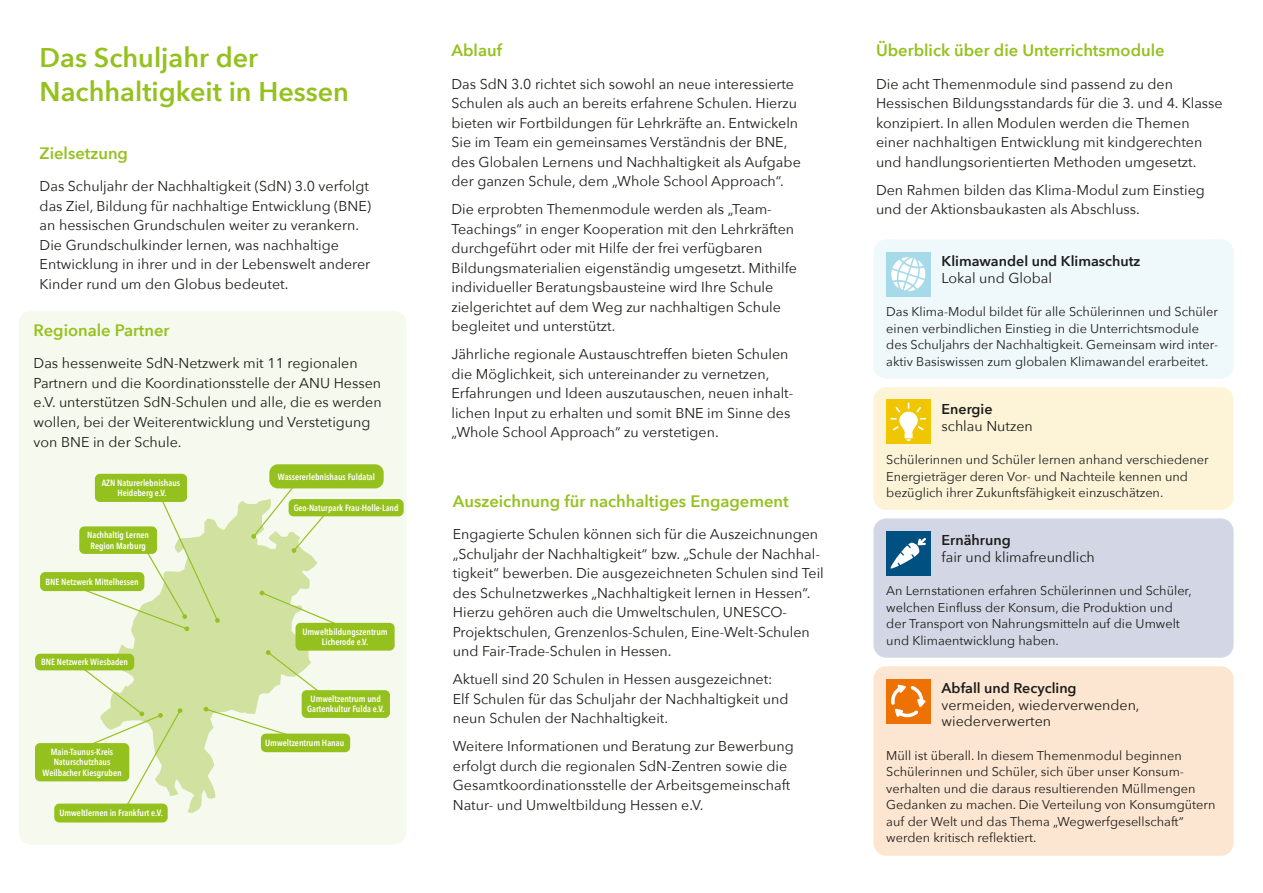
<style>
.page{position:relative;width:1263px;height:893px;background:#fff}
.page>*{position:absolute;margin:0;border:0;box-sizing:border-box;transform-origin:0 0}
.H1_Titel{font:600 27px "Avenir Next";color:#95c11f}
.t1{font:600 16.5px "Avenir Next";color:#95c11f}
.P_Fließtext{font:14.25px/19.5px "Avenir Next";color:#1d1d1b}
.t2{font:600 14.25px/16.5px "Avenir Next";color:#1d1d1b}
.P_Fließtext_klein{font:12.75px/16.5px "Avenir Next";color:#1d1d1b}
.p_Namen_Partner{font:600 9px/10.5px "Avenir Next Condensed";color:#fff;text-align:center}
.s1{font-weight:400}
.s2{font-weight:600}
</style>
<div class="page">
<div style="left:873px;top:239px;width:360px;height:140px;background:#eff8fb;border-radius:13px"></div>
<div style="left:886px;top:252px;width:44px;height:44px;background:#a6dae9"></div>
<svg style="left:891px;top:257px;width:35px;height:35px"></svg>
<div style="left:873px;top:387px;width:360px;height:123px;background:#fdf4d8;border-radius:13px"></div>
<div style="left:886px;top:400px;width:44px;height:44px;background:#f0c600"></div>
<svg style="left:890px;top:403px;width:36px;height:38px"></svg>
<div style="left:873px;top:518px;width:360px;height:140px;background:#d3d6e4;border-radius:13px"></div>
<div style="left:886px;top:531px;width:44px;height:44px;background:#005081"></div>
<svg style="left:890px;top:538px;width:36px;height:31px"></svg>
<div style="left:873px;top:666px;width:360px;height:190px;background:#fde6d1;border-radius:13px"></div>
<div style="left:886px;top:679px;width:44px;height:44px;background:#ee7203"></div>
<svg style="left:891px;top:685px;width:34px;height:32px"></svg>
<div style="left:19px;top:311px;width:387px;height:533px;background:#f6f9ed;border-radius:13px"></div>
<svg style="left:100px;top:501px;width:217px;height:312px;fill:#d0e1a0"></svg>
<svg style="left:204px;top:707px;width:89px;height:31px"></svg>
<svg style="left:266px;top:650px;width:52px;height:46px"></svg>
<svg style="left:251px;top:486px;width:83px;height:67px"></svg>
<svg style="left:78px;top:664px;width:104px;height:144px"></svg>
<svg style="left:78px;top:495px;width:142px;height:136px"></svg>
<div style="left:79px;top:526px;width:78px;height:28px;background:#95c11f;border-radius:5px"></div>
<div style="left:35px;top:654px;width:99px;height:16px;background:#95c11f;border-radius:5px"></div>
<div style="left:35px;top:743px;width:94px;height:38px;background:#95c11f;border-radius:5px"></div>
<div style="left:54px;top:804px;width:114px;height:18px;background:#95c11f;border-radius:5px"></div>
<div style="left:289px;top:499px;width:115px;height:17px;background:#95c11f;border-radius:5px"></div>
<div style="left:261px;top:734px;width:89px;height:18px;background:#95c11f;border-radius:5px"></div>
<div style="left:40px;top:572px;width:104px;height:19px;background:#95c11f;border-radius:5px"></div>
<div style="left:302px;top:690px;width:88px;height:28px;background:#95c11f;border-radius:5px"></div>
<div style="left:295px;top:623px;width:100px;height:28px;background:#95c11f;border-radius:5px"></div>
<div style="left:95px;top:474px;width:92px;height:28px;background:#95c11f;border-radius:5px"></div>
<div style="left:269px;top:464px;width:115px;height:24px;background:#95c11f;border-radius:9px"></div>
<svg style="left:260px;top:591px;width:78px;height:35px"></svg>
<h1 class="H1_Titel" style="left:40px;top:34px;width:220px">Das Schuljahr der</h1>
<h1 class="H1_Titel" style="left:40px;top:69px;width:311px">Nachhaltigkeit in Hessen</h1>
<h2 class="t1" style="left:40px;top:139px;width:90px">Zielsetzung</h2>
<p class="P_Fließtext" style="left:40px;top:176px;width:333px">Das Schuljahr der Nachhaltigkeit (SdN) 3.0 verfolgt das Ziel, Bildung für nachhaltige Entwicklung (BNE) an hessischen Grundschulen weiter zu verankern.<br>Die Grundschulkinder lernen, was nachhaltige Entwicklung in ihrer und in der Lebenswelt anderer Kinder rund um den Globus bedeutet.</p>
<h2 class="t1" style="left:34px;top:316px;width:137px">Regionale Partner</h2>
<p class="P_Fließtext" style="left:34px;top:353px;width:349px">Das hessenweite SdN-Netzwerk mit 11 regionalen Partnern und die Koordinationsstelle der ANU Hessen e.V. unterstützen SdN-Schulen und alle, die es werden wollen, bei der Weiterentwicklung und Verstetigung von BNE in der Schule.</p>
<p class="p_Namen_Partner" style="left:102px;top:477px;width:80px">AZN Naturerlebnishaus</p>
<p class="p_Namen_Partner" style="left:117px;top:488px;width:51px">Heideberg e.V.</p>
<p class="p_Namen_Partner" style="left:87px;top:529px;width:63px">Nachhaltig Lernen<br>Region Marburg</p>
<p class="p_Namen_Partner" style="left:46px;top:576px;width:95px">BNE Netzwerk Mittelhessen</p>
<p class="p_Namen_Partner" style="left:41px;top:657px;width:88px">BNE Netzwerk Wiesbaden</p>
<p class="p_Namen_Partner" style="left:51px;top:746px;width:64px">Main-Taunus-Kreis</p>
<p class="p_Namen_Partner" style="left:54px;top:756px;width:58px">Naturschutzhaus</p>
<p class="p_Namen_Partner" style="left:43px;top:767px;width:81px">Weilbacher Kiesgruben</p>
<p class="p_Namen_Partner" style="left:59px;top:808px;width:105px">Umweltlernen in Frankfurt e.V.</p>
<p class="p_Namen_Partner" style="left:278px;top:471px;width:99px">Wassererlebnishaus Fuldatal</p>
<p class="p_Namen_Partner" style="left:294px;top:502px;width:106px">Geo-Naturpark Frau-Holle-Land</p>
<p class="p_Namen_Partner" style="left:302px;top:626px;width:87px">Umweltbildungszentrum<br>Licherode e.V.</p>
<p class="p_Namen_Partner" style="left:307px;top:693px;width:79px">Umweltzentrum und<br>Gartenkultur Fulda e.V.</p>
<p class="p_Namen_Partner" style="left:265px;top:737px;width:81px">Umweltzentrum Hanau</p>
<h2 class="t1" style="left:451px;top:36px;width:52px">Ablauf</h2>
<p class="P_Fließtext" style="left:451px;top:73px;width:351px">Das SdN 3.0 richtet sich sowohl an neue interessierte Schulen als auch an bereits erfahrene Schulen. Hierzu bieten wir Fortbildungen für Lehrkräfte an. Entwickeln Sie im Team ein gemeinsames Verständnis der BNE, des Globalen Lernens und Nachhaltigkeit als Aufgabe der ganzen Schule, dem „Whole School Approach“.</p>
<p class="P_Fließtext" style="left:451px;top:199px;width:347px">Die erprobten Themenmodule werden als „Team-Teachings“ in enger Kooperation mit den Lehrkräften durchgeführt oder mit Hilfe der frei verfügbaren Bildungsmaterialien eigenständig umgesetzt. Mithilfe individueller Beratungsbausteine wird Ihre Schule zielgerichtet auf dem Weg zur nachhaltigen Schule begleitet und unterstützt.</p>
<p class="P_Fließtext" style="left:451px;top:344px;width:343px">Jährliche regionale Austauschtreffen bieten Schulen die Möglichkeit, sich untereinander zu vernetzen, Erfahrungen und Ideen auszutauschen, neuen inhalt&shy;lichen Input zu erhalten und somit BNE im Sinne des „Whole School Approach“ zu verstetigen.</p>
<h2 class="t1" style="left:453px;top:487px;width:337px">Auszeichnung für nachhaltiges Engagement</h2>
<p class="P_Fließtext" style="left:453px;top:524px;width:372px">Engagierte Schulen können sich für die Auszeichnungen „Schuljahr der Nachhaltigkeit“ bzw. „Schule der Nachhal&shy;tigkeit“ bewerben. Die ausgezeichneten Schulen sind Teil des Schulnetzwerkes „Nachhaltigkeit lernen in Hessen“.<br>Hierzu gehören auch die Umweltschulen, UNESCO-Projektschulen, Grenzenlos-Schulen, Eine-Welt-Schulen und Fair-Trade-Schulen in Hessen.</p>
<p class="P_Fließtext" style="left:453px;top:669px;width:337px">Aktuell sind 20 Schulen in Hessen ausgezeichnet:<br>Elf Schulen für das Schuljahr der Nachhaltigkeit und neun Schulen der Nachhaltigkeit.</p>
<p class="P_Fließtext" style="left:453px;top:736px;width:342px">Weitere Informationen und Beratung zur Bewerbung erfolgt durch die regionalen SdN-Zentren sowie die Gesamtkoordinationsstelle der Arbeitsgemeinschaft Natur- und Umweltbildung Hessen e.V.</p>
<h2 class="t1" style="left:876px;top:36px;width:290px">Überblick über die Unterrichtsmodule</h2>
<p class="P_Fließtext" style="left:876px;top:73px;width:348px">Die acht Themenmodule sind passend zu den Hessischen Bildungsstandards für die 3. und 4. Klasse konzipiert. In allen Modulen werden die Themen einer nachhaltigen Entwicklung mit kindgerechten und handlungsorientierten Methoden umgesetzt.</p>
<p class="P_Fließtext" style="left:876px;top:179px;width:330px">Den Rahmen bilden das Klima-Modul zum Einstieg und der Aktionsbaukasten als Abschluss.</p>
<h3 class="t2" style="left:941px;top:253px;width:200px">Klimawandel und Klimaschutz<br><span class="s1">Lokal und Global</span></h3>
<p class="P_Fließtext_klein" style="left:886px;top:303px;width:333px">Das Klima-Modul bildet für alle Schülerinnen und Schüler einen verbindlichen Einstieg in die Unterrichtsmodule des Schuljahrs der Nachhaltigkeit. Gemeinsam wird inter&shy;aktiv Basiswissen zum globalen Klimawandel erarbeitet.</p>
<h3 class="P_Fließtext" style="left:941px;top:400px;width:93px;line-height:16.5px"><span class="s2">Energie </span>schlau Nutzen</h3>
<p class="P_Fließtext_klein" style="left:886px;top:451px;width:324px">Schülerinnen und Schüler lernen anhand verschiedener<br>Energieträger deren Vor- und Nachteile kennen und bezüglich ihrer Zukunftsfähigkeit einzuschätzen.</p>
<h3 class="P_Fließtext" style="left:941px;top:532px;width:155px;line-height:16.5px"><span class="s2">Ernährung<br></span>fair und klimafreundlich</h3>
<p class="P_Fließtext_klein" style="left:886px;top:582px;width:307px">An Lernstationen erfahren Schülerinnen und Schüler, welchen Einfluss der Konsum, die Produktion und der Transport von Nahrungsmitteln auf die Umwelt und Klimaentwicklung haben.</p>
<h3 class="P_Fließtext" style="left:941px;top:679px;width:200px;line-height:16.5px"><span class="s2">Abfall und Recycling </span>vermeiden, wiederverwenden, wiederverwerten</h3>
<p class="P_Fließtext_klein" style="left:886px;top:746px;width:331px">Müll ist überall. In diesem Themenmodul beginnen Schülerinnen und Schüler, sich über unser Konsum&shy;verhalten und die daraus resultierenden Müllmengen Gedanken zu machen. Die Verteilung von Konsumgütern auf der Welt und das Thema „Wegwerfgesellschaft“ werden kritisch reflektiert.</p>
</div>
